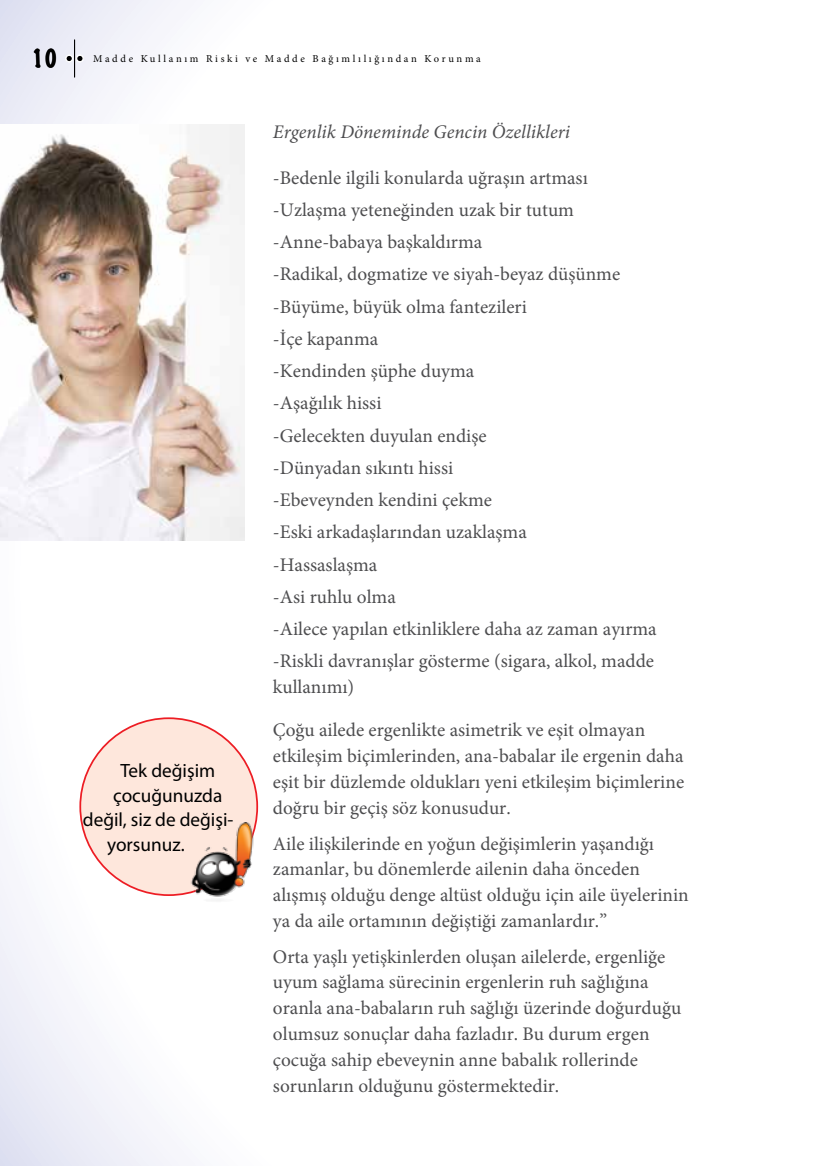
<style>
.page{position:relative;width:819px;height:1166px;background:#fff}
.page>*{position:absolute;margin:0;border:0;box-sizing:border-box;transform-origin:0 0}
.t1{font:100 22.75px "Marker Felt";color:#000}
.t2{font:19.25px/32.2px "Minion Pro";color:#4d4d4f}
.t3{font:19.25px "Myriad Pro";color:#000}
.t4{font:italic 19.25px "Minion Pro";color:#4d4d4f}
.t5{font:10.5px "Minion Pro";letter-spacing:.25em;color:#000}
</style>
<div class="page">
<hr style="left:74px;top:40px;width:1px;height:37px;background:#000">
<div style="left:66px;top:55px;width:6px;height:7px;background:#000;border-radius:50%"></div>
<div style="left:65px;top:55px;width:8px;height:7px;border:1px solid #fff;border-radius:50%"></div>
<div style="left:77px;top:55px;width:6px;height:7px;background:#000;border-radius:50%"></div>
<div style="left:76px;top:55px;width:8px;height:7px;border:1px solid #fff;border-radius:50%"></div>
<img style="left:0;top:124px;width:244px;height:416px">
<div style="left:80px;top:718px;width:177px;height:177px;background:#fee7dc;border-radius:50%"></div>
<img style="left:178px;top:823px;width:79px;height:74px">
<hr style="left:200px;top:898px;width:34px;height:4px;background:#f8f8f8;border-radius:50%">
<p class="t1" style="left:32px;top:40px;width:27px">10</p>
<p class="t5" style="left:93px;top:51px;width:389px">Madde Kullanım Riski ve Madde Bağımlılığından Korunma</p>
<p class="t3" style="left:120px;top:759px;width:96px">Tek değişim</p>
<p class="t3" style="left:113px;top:783px;width:111px">çocuğunuzda</p>
<p class="t3" style="left:83px;top:808px;width:152px">değil, siz de değişi-</p>
<p class="t3" style="left:107px;top:832px;width:79px">yorsunuz.</p>
<p class="t4" style="left:273px;top:119px;width:298px">Ergenlik Döneminde Gencin Özellikleri</p>
<p class="t2" style="left:273px;top:161px;width:385px">-Bedenle ilgili konularda uğraşın artması -Uzlaşma yeteneğinden uzak bir tutum -Anne-babaya başkaldırma<br>-Radikal, dogmatize ve siyah-beyaz düşünme -Büyüme, büyük olma fantezileri<br>-İçe kapanma<br>-Kendinden şüphe duyma<br>-Aşağılık hissi<br>-Gelecekten duyulan endişe<br>-Dünyadan sıkıntı hissi<br>-Ebeveynden kendini çekme<br>-Eski arkadaşlarından uzaklaşma<br>-Hassaslaşma<br>-Asi ruhlu olma<br>-Ailece yapılan etkinliklere daha az zaman ayırma -Riskli davranışlar gösterme (sigara, alkol, madde</p>
<p class="t2" style="left:273px;top:671px;width:83px">kullanımı)</p>
<p class="t2" style="left:273px;top:717px;width:412px;line-height:25.7px">Çoğu ailede ergenlikte asimetrik ve eşit olmayan etkileşim biçimlerinden, ana-babalar ile ergenin daha eşit bir düzlemde oldukları yeni etkileşim biçimlerine doğru bir geçiş söz konusudur.</p>
<p class="t2" style="left:273px;top:830px;width:417px;line-height:25.7px">Aile ilişkilerinde en yoğun değişimlerin yaşandığı zamanlar, bu dönemlerde ailenin daha önceden alışmış olduğu denge altüst olduğu için aile üyelerinin ya da aile ortamının değiştiği zamanlardır.”</p>
<p class="t2" style="left:273px;top:944px;width:410px;line-height:25.7px">Orta yaşlı yetişkinlerden oluşan ailelerde, ergenliğe uyum sağlama sürecinin ergenlerin ruh sağlığına oranla ana-babaların ruh sağlığı üzerinde doğurduğu olumsuz sonuçlar daha fazladır. Bu durum ergen çocuğa sahip ebeveynin anne babalık rollerinde sorunların olduğunu göstermektedir.</p>
</div>
